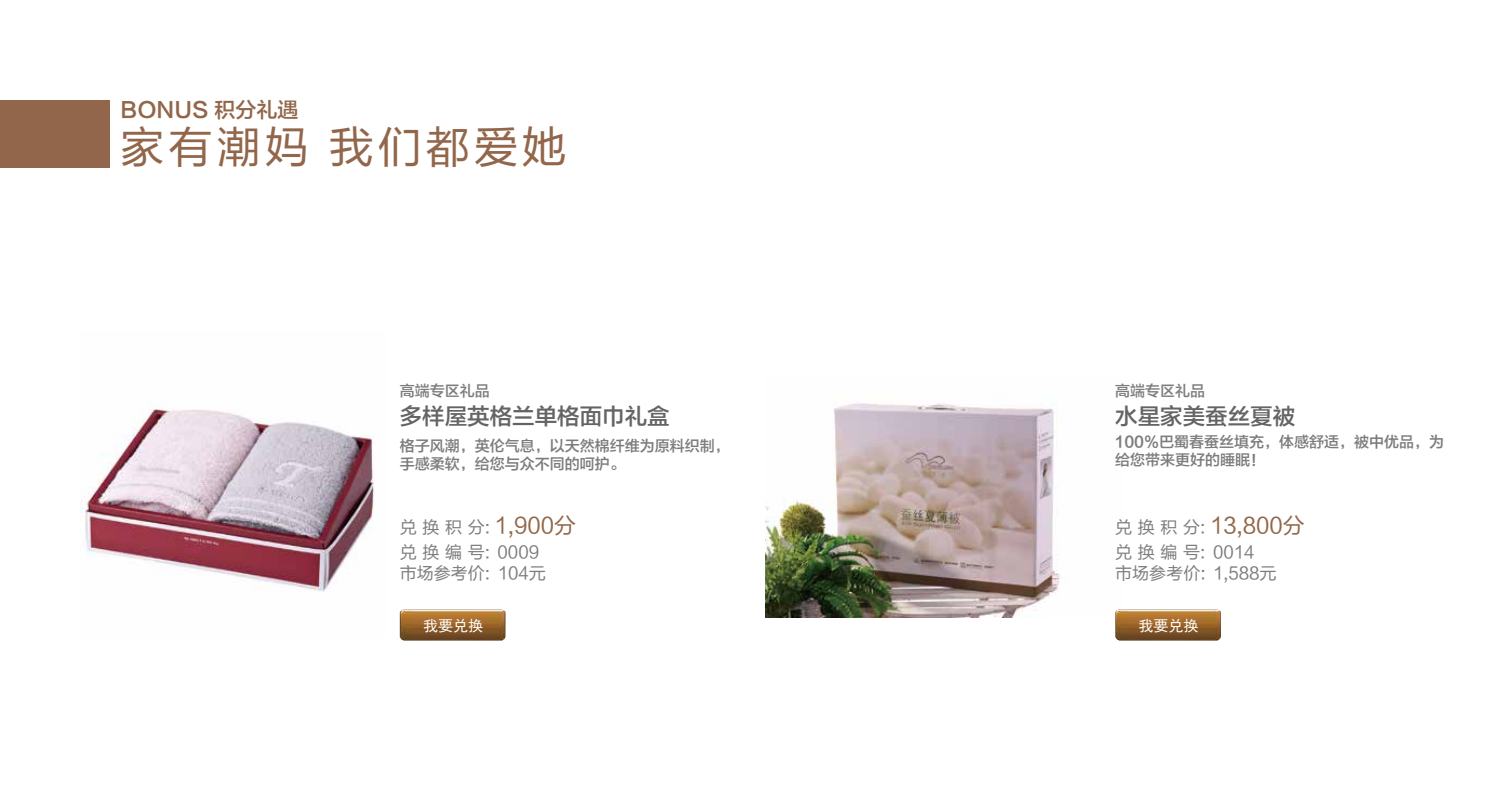
<style>
.page{position:relative;width:1500px;height:810px;background:#fff}
.page>*{position:absolute;margin:0;border:0;box-sizing:border-box;transform-origin:0 0}
.t1{font:43.8px "FZLTHJW GB1 0";letter-spacing:.1em;color:#92664a}
.t2{font:22.5px "FZLTZHK GBK1 0";color:#656464}
.t3{font:21.9px "FZLTHJW GB1 0";color:#92674a}
.t4{font:21px "FZLTZHK GBK1 0";color:#92664a}
.t5{font:16.95px/21.3px "FZLTHJW GB1 0";color:#7d7d7e}
.t6{font:15px/18px "FZLTZHK GBK1 0";color:#7d7c7d}
.t7{font:15px "Sim Hei";color:#fff}
.s1{font-size:16.95px;color:#7d7d7e}
</style>
<div class="page">
<div style="left:0;top:100px;width:110px;height:67px;background:#92664a"></div>
<img style="left:765px;top:402px;width:359px;height:216px">
<img style="left:1115px;top:610px;width:106px;height:31px">
<img style="left:400px;top:610px;width:106px;height:31px">
<img style="left:80px;top:409px;width:294px;height:183px">
<h3 class="t4" style="left:121px;top:98px;width:180px">BONUS 积分礼遇</h3>
<h1 class="t1" style="left:120px;top:123px;width:447px">家有潮妈 我们都爱她</h1>
<p class="t6" style="left:400px;top:382px;width:91px">高端专区礼品</p>
<h2 class="t2" style="left:400px;top:404px;width:271px">多样屋英格兰单格面巾礼盒</h2>
<p class="t6" style="left:400px;top:438px;width:331px">格子风潮，英伦气息，以天然棉纤维为原料织制，手感柔软，给您与众不同的呵护。</p>
<h3 class="t3" style="left:400px;top:513px;width:178px"><span class="s1">兑换积分:</span> 1,900分</h3>
<p class="t5" style="left:400px;top:542px;width:148px">兑换编号: 0009市场参考价: 104元</p>
<p class="t7" style="left:423px;top:618px;width:61px">我要兑换</p>
<p class="t6" style="left:1115px;top:382px;width:91px">高端专区礼品</p>
<h2 class="t2" style="left:1115px;top:404px;width:181px">水星家美蚕丝夏被</h2>
<p class="t6" style="left:1115px;top:433px;width:330px">100％巴蜀春蚕丝填充，体感舒适，被中优品，为给您带来更好的睡眠！</p>
<h3 class="t3" style="left:1115px;top:513px;width:191px"><span class="s1">兑换积分:</span> 13,800分</h3>
<p class="t5" style="left:1115px;top:542px;width:163px">兑换编号: 0014<br>市场参考价: 1,588元</p>
<p class="t7" style="left:1139px;top:618px;width:61px">我要兑换</p>
</div>
